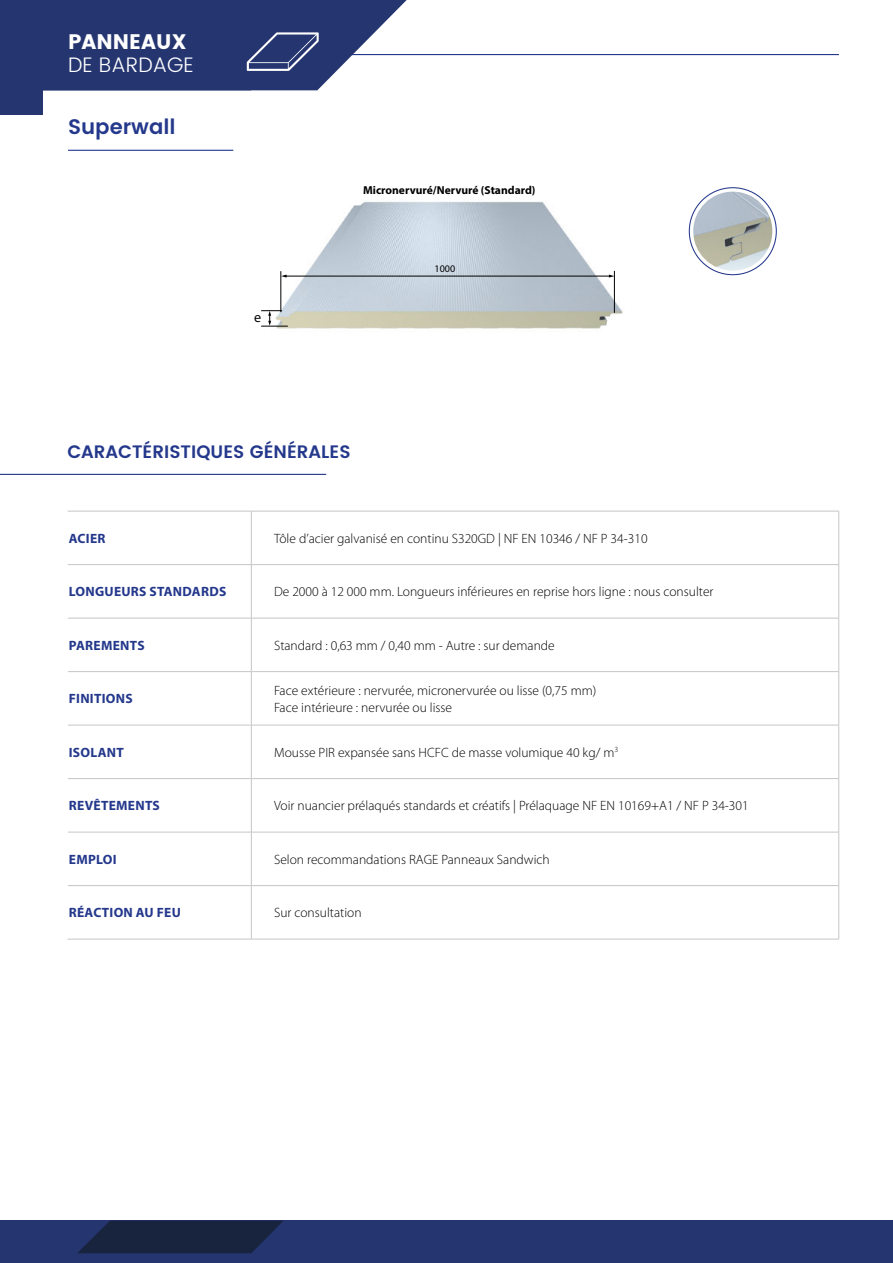
<style>
.page{position:relative;width:893px;height:1263px;background:#fff}
.page>*{position:absolute;margin:0;border:0;box-sizing:border-box;transform-origin:0 0}
.t1{font:300 21px "Poppins";color:#fff}
.t2{font:600 21px "Poppins";color:#24388c}
.t3{font:21px "Poppins";color:#fff}
.t4{font:600 18px "Poppins";color:#24388c}
.t5{font:14.1px "Myriad Pro";color:#000}
.t6{font:300 13.5px/16.5px "Myriad Pro";color:#000}
.t7{font:700 13.5px "Myriad Pro";letter-spacing:.02em;color:#24388c}
.t8{font:700 11.55px "Myriad Pro";color:#000}
.t9{font:10.2px "Myriad Pro";color:#000}
</style>
<div class="page">
<hr style="left:275px;top:54px;width:564px;height:1px;background:#24388c">
<div style="left:0;top:0;width:43px;height:115px;background:#253570"></div>
<div style="left:0;top:1220px;width:893px;height:43px;background:#253570"></div>
<svg style="left:78px;top:1220px;width:205px;height:33px"></svg>
<svg style="left:43px;top:0;width:369px;height:90px;background:#435083"></svg>
<hr style="left:68px;top:150px;width:165px;height:1px;background:#24388c">
<hr style="left:0;top:474px;width:326px;height:1px;background:#24388c">
<img style="left:693px;top:192px;width:79px;height:79px;border-radius:40px">
<img style="left:276px;top:201px;width:347px;height:128px">
<hr style="left:281px;top:271px;width:1px;height:41px;background:#000">
<hr style="left:614px;top:271px;width:1px;height:42px;background:#000">
<hr style="left:286px;top:276px;width:324px;height:1px;background:#000">
<svg style="left:281px;top:275px;width:6px;height:3px"></svg>
<svg style="left:609px;top:275px;width:5px;height:3px"></svg>
<svg style="left:261px;top:310px;width:27px;height:17px"></svg>
<svg style="left:68px;top:565px;width:183px;height:374px"></svg>
<hr style="left:251px;top:511px;width:588px;height:1px;background:#c6c6c6">
<hr style="left:838px;top:511px;width:1px;height:53px;background:#c6c6c6">
<hr style="left:251px;top:564px;width:588px;height:1px;background:#c6c6c6">
<hr style="left:838px;top:565px;width:1px;height:53px;background:#c6c6c6">
<hr style="left:251px;top:618px;width:588px;height:1px;background:#c6c6c6">
<hr style="left:838px;top:618px;width:1px;height:53px;background:#c6c6c6">
<hr style="left:251px;top:671px;width:588px;height:1px;background:#c6c6c6">
<hr style="left:838px;top:672px;width:1px;height:53px;background:#c6c6c6">
<hr style="left:251px;top:725px;width:588px;height:1px;background:#c6c6c6">
<hr style="left:838px;top:725px;width:1px;height:53px;background:#c6c6c6">
<hr style="left:251px;top:778px;width:588px;height:1px;background:#c6c6c6">
<hr style="left:838px;top:779px;width:1px;height:53px;background:#c6c6c6">
<hr style="left:251px;top:832px;width:588px;height:1px;background:#c6c6c6">
<hr style="left:838px;top:832px;width:1px;height:53px;background:#c6c6c6">
<hr style="left:251px;top:885px;width:588px;height:1px;background:#c6c6c6">
<hr style="left:838px;top:886px;width:1px;height:53px;background:#c6c6c6">
<hr style="left:251px;top:939px;width:588px;height:1px;background:#c6c6c6">
<hr style="left:67px;top:511px;width:184px;height:1px;background:#c6c6c6">
<hr style="left:251px;top:511px;width:1px;height:53px;background:#c6c6c6">
<hr style="left:67px;top:511px;width:1px;height:54px;background:#fff">
<hr style="left:68px;top:564px;width:183px;height:1px;background:#c6c6c6">
<hr style="left:251px;top:565px;width:1px;height:53px;background:#c6c6c6">
<hr style="left:68px;top:618px;width:183px;height:1px;background:#c6c6c6">
<hr style="left:251px;top:618px;width:1px;height:53px;background:#c6c6c6">
<hr style="left:68px;top:671px;width:183px;height:1px;background:#c6c6c6">
<hr style="left:251px;top:672px;width:1px;height:53px;background:#c6c6c6">
<hr style="left:68px;top:725px;width:183px;height:1px;background:#c6c6c6">
<hr style="left:251px;top:725px;width:1px;height:53px;background:#c6c6c6">
<hr style="left:68px;top:778px;width:183px;height:1px;background:#c6c6c6">
<hr style="left:251px;top:779px;width:1px;height:53px;background:#c6c6c6">
<hr style="left:68px;top:832px;width:183px;height:1px;background:#c6c6c6">
<hr style="left:251px;top:832px;width:1px;height:53px;background:#c6c6c6">
<hr style="left:68px;top:885px;width:183px;height:1px;background:#c6c6c6">
<hr style="left:251px;top:886px;width:1px;height:53px;background:#c6c6c6">
<hr style="left:67px;top:939px;width:184px;height:1px;background:#c6c6c6">
<h1 class="t3" style="left:68px;top:30px;width:120px">PANNEAUX</h1>
<h1 class="t1" style="left:68px;top:52px;width:127px">DE BARDAGE</h1>
<h1 class="t2" style="left:68px;top:111px;width:109px">Superwall</h1>
<p class="t5" style="left:254px;top:310px;width:9px">e</p>
<p class="t8" style="left:363px;top:184px;width:174px">Micronervuré/Nervuré (Standard)</p>
<p class="t9" style="left:434px;top:263px;width:22px">1000</p>
<h2 class="t4" style="left:67px;top:441px;width:285px">CARACTÉRISTIQUES GÉNÉRALES</h2>
<p class="t7" style="left:69px;top:532px;width:38px">ACIER</p>
<p class="t6" style="left:274px;top:531px;width:375px">Tôle d’acier galvanisé en continu S320GD | NF EN 10346 / NF P 34-310</p>
<p class="t7" style="left:69px;top:585px;width:159px">LONGUEURS STANDARDS</p>
<p class="t6" style="left:274px;top:585px;width:441px">De 2000 à 12 000 mm. Longueurs inférieures en reprise hors ligne : nous consulter</p>
<p class="t7" style="left:69px;top:639px;width:77px">PAREMENTS</p>
<p class="t6" style="left:274px;top:638px;width:282px">Standard : 0,63 mm / 0,40 mm - Autre : sur demande</p>
<p class="t7" style="left:69px;top:692px;width:65px">FINITIONS</p>
<p class="t6" style="left:274px;top:683px;width:324px">Face extérieure : nervurée, micronervurée ou lisse (0,75 mm)<br>Face intérieure : nervurée ou lisse</p>
<p class="t7" style="left:69px;top:746px;width:56px">ISOLANT</p>
<p class="t6" style="left:274px;top:745px;width:346px">Mousse PIR expansée sans HCFC de masse volumique 40 kg/ m<sup>3</sup></p>
<p class="t7" style="left:69px;top:799px;width:92px">REVÊTEMENTS</p>
<p class="t6" style="left:274px;top:799px;width:476px">Voir nuancier prélaqués standards et créatifs | Prélaquage NF EN 10169+A1 / NF P 34-301</p>
<p class="t7" style="left:69px;top:853px;width:49px">EMPLOI</p>
<p class="t6" style="left:274px;top:852px;width:277px">Selon recommandations RAGE Panneaux Sandwich</p>
<p class="t7" style="left:69px;top:906px;width:114px">RÉACTION AU FEU</p>
<p class="t6" style="left:274px;top:906px;width:89px">Sur consultation</p>
</div>
